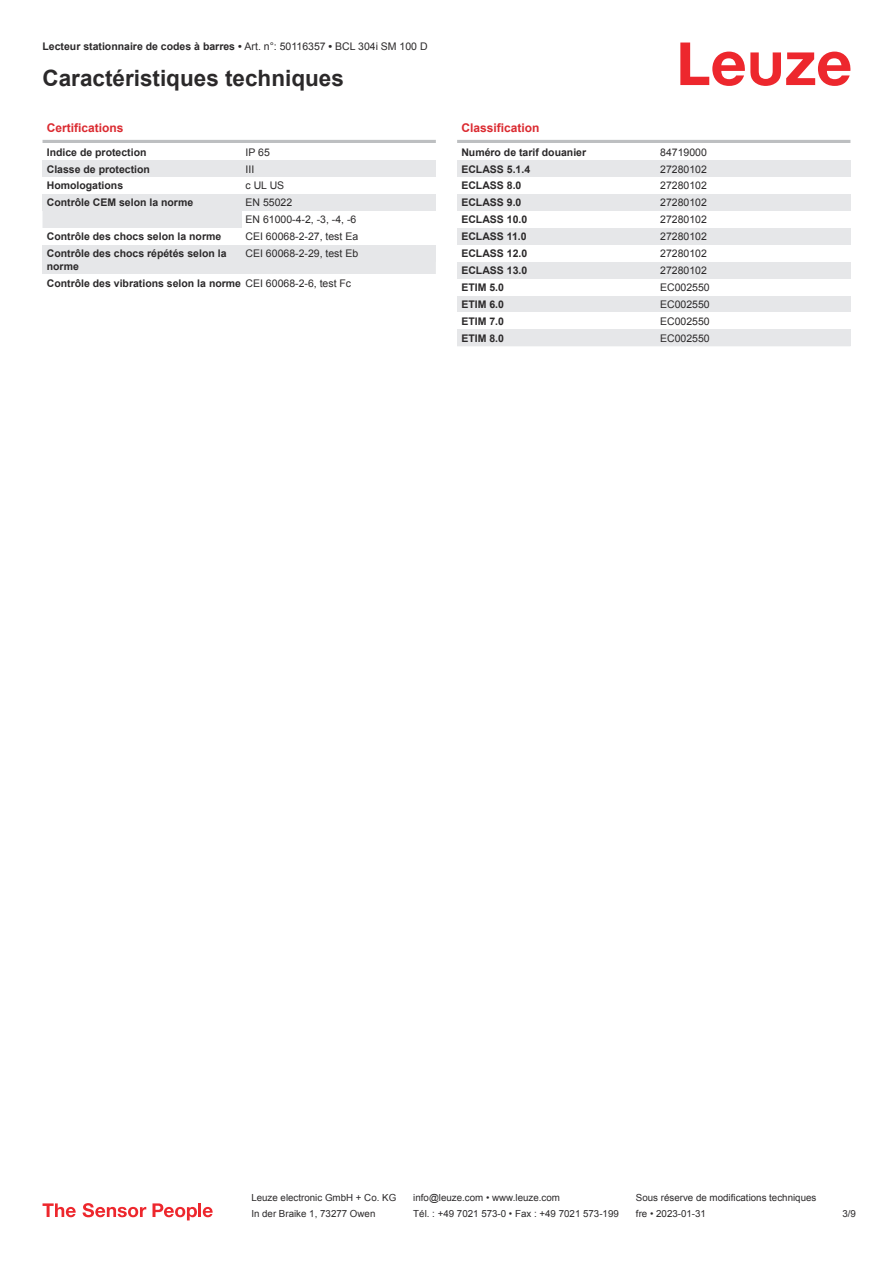
<style>
.page{position:relative;width:893px;height:1263px;background:#fff}
.page>*{position:absolute;margin:0;border:0;box-sizing:border-box;transform-origin:0 0}
.t1{font:700 22.5px "Arial";color:#2b292a}
.t2{font:700 12px "Arial";color:#db2a30}
.t3{font:700 10.5px/12.6px "Arial";color:#2b292a}
.t4{font:10.5px/17px "Arial";color:#2b292a}
.t5{font:9.75px "Arial";color:#2b292a}
.s1{font-weight:400}
</style>
<div class="page">
<svg style="left:680px;top:43px;width:170px;height:43px"></svg>
<div style="left:43px;top:211px;width:393px;height:63px;background:#e6e7e9"></div>
<hr style="left:43px;top:140px;width:393px;height:3px;background:#bdbfc1">
<div style="left:43px;top:160px;width:199px;height:17px;background:#e6e7e9"></div>
<div style="left:242px;top:160px;width:194px;height:17px;background:#e6e7e9"></div>
<div style="left:43px;top:194px;width:199px;height:17px;background:#e6e7e9"></div>
<div style="left:242px;top:194px;width:194px;height:17px;background:#e6e7e9"></div>
<div style="left:242px;top:211px;width:194px;height:17px;background:#fff"></div>
<div style="left:43px;top:228px;width:199px;height:17px;background:#fff"></div>
<div style="left:242px;top:228px;width:194px;height:17px;background:#fff"></div>
<div style="left:43px;top:245px;width:199px;height:29px;background:#e6e7e9"></div>
<div style="left:242px;top:245px;width:194px;height:17px;background:#e6e7e9"></div>
<hr style="left:457px;top:140px;width:393px;height:3px;background:#bdbfc1">
<div style="left:457px;top:160px;width:200px;height:17px;background:#e6e7e9"></div>
<div style="left:657px;top:160px;width:193px;height:17px;background:#e6e7e9"></div>
<div style="left:457px;top:194px;width:200px;height:17px;background:#e6e7e9"></div>
<div style="left:657px;top:194px;width:193px;height:17px;background:#e6e7e9"></div>
<div style="left:457px;top:228px;width:200px;height:17px;background:#e6e7e9"></div>
<div style="left:657px;top:228px;width:193px;height:17px;background:#e6e7e9"></div>
<div style="left:457px;top:262px;width:200px;height:17px;background:#e6e7e9"></div>
<div style="left:657px;top:262px;width:193px;height:17px;background:#e6e7e9"></div>
<div style="left:457px;top:296px;width:200px;height:16px;background:#e6e7e9"></div>
<div style="left:657px;top:296px;width:193px;height:16px;background:#e6e7e9"></div>
<div style="left:457px;top:329px;width:200px;height:17px;background:#e6e7e9"></div>
<div style="left:657px;top:329px;width:193px;height:17px;background:#e6e7e9"></div>
<svg style="left:43px;top:1203px;width:33px;height:14px"></svg>
<svg style="left:83px;top:1203px;width:63px;height:14px"></svg>
<svg style="left:153px;top:1203px;width:44px;height:17px"></svg>
<hr style="left:198px;top:1203px;width:3px;height:14px;background:#ed272d">
<svg style="left:203px;top:1207px;width:10px;height:10px"></svg>
<p class="t3" style="left:43px;top:41px;width:387px">Lecteur stationnaire de codes à barres • <span class="s1">Art. n°: 50116357</span> • <span class="s1">BCL 304i SM 100 D</span></p>
<h1 class="t1" style="left:43px;top:70px;width:303px">Caractéristiques techniques</h1>
<p class="t2" style="left:47px;top:123px;width:78px">Certifications</p>
<p class="t3" style="left:47px;top:147px;width:101px">Indice de protection</p>
<p class="t4" style="left:246px;top:144px;width:26px">IP 65</p>
<p class="t3" style="left:47px;top:164px;width:105px">Classe de protection</p>
<p class="t4" style="left:246px;top:161px;width:10px">III</p>
<p class="t3" style="left:47px;top:180px;width:78px">Homologations</p>
<p class="t4" style="left:246px;top:178px;width:40px">c UL US</p>
<p class="t3" style="left:47px;top:197px;width:148px">Contrôle CEM selon la norme</p>
<p class="t4" style="left:246px;top:195px;width:112px">EN 55022<br>EN 61000-4-2, -3, -4, -6</p>
<p class="t3" style="left:47px;top:231px;width:176px">Contrôle des chocs selon la norme</p>
<p class="t4" style="left:246px;top:229px;width:114px">CEI 60068-2-27, test Ea</p>
<p class="t3" style="left:47px;top:248px;width:181px">Contrôle des chocs répétés selon la norme</p>
<p class="t4" style="left:246px;top:246px;width:114px">CEI 60068-2-29, test Eb</p>
<p class="t3" style="left:47px;top:278px;width:306px">Contrôle des vibrations selon la norme <span class="s1">CEI 60068-2-6, test Fc</span></p>
<p class="t2" style="left:461px;top:123px;width:80px">Classification</p>
<p class="t3" style="left:461px;top:147px;width:126px">Numéro de tarif douanier</p>
<p class="t4" style="left:660px;top:144px;width:48px">84719000</p>
<p class="t3" style="left:461px;top:164px;width:70px">ECLASS 5.1.4</p>
<p class="t4" style="left:660px;top:161px;width:48px">27280102</p>
<p class="t3" style="left:461px;top:180px;width:62px">ECLASS 8.0</p>
<p class="t4" style="left:660px;top:178px;width:48px">27280102</p>
<p class="t3" style="left:461px;top:197px;width:62px">ECLASS 9.0</p>
<p class="t4" style="left:660px;top:195px;width:48px">27280102</p>
<p class="t3" style="left:461px;top:214px;width:67px">ECLASS 10.0</p>
<p class="t4" style="left:660px;top:212px;width:48px">27280102</p>
<p class="t3" style="left:461px;top:231px;width:67px">ECLASS 11.0</p>
<p class="t4" style="left:660px;top:229px;width:48px">27280102</p>
<p class="t3" style="left:461px;top:248px;width:67px">ECLASS 12.0</p>
<p class="t4" style="left:660px;top:246px;width:48px">27280102</p>
<p class="t3" style="left:461px;top:265px;width:67px">ECLASS 13.0</p>
<p class="t4" style="left:660px;top:263px;width:48px">27280102</p>
<p class="t3" style="left:461px;top:282px;width:44px">ETIM 5.0</p>
<p class="t4" style="left:660px;top:280px;width:51px">EC002550</p>
<p class="t3" style="left:461px;top:299px;width:44px">ETIM 6.0</p>
<p class="t4" style="left:660px;top:297px;width:51px">EC002550</p>
<p class="t3" style="left:461px;top:316px;width:44px">ETIM 7.0</p>
<p class="t4" style="left:660px;top:313px;width:51px">EC002550</p>
<p class="t3" style="left:461px;top:333px;width:44px">ETIM 8.0</p>
<p class="t4" style="left:660px;top:330px;width:51px">EC002550</p>
<p class="t5" style="left:251px;top:1194px;width:146px">Leuze electronic GmbH + Co. KG</p>
<p class="t5" style="left:413px;top:1194px;width:148px">info@leuze.com • www.leuze.com</p>
<p class="t5" style="left:636px;top:1194px;width:182px">Sous réserve de modifications techniques</p>
<p class="t5" style="left:251px;top:1210px;width:126px">In der Braike 1, 73277 Owen</p>
<p class="t5" style="left:413px;top:1210px;width:207px">Tél. : +49 7021 573-0 • Fax : +49 7021 573-199</p>
<p class="t5" style="left:636px;top:1210px;width:72px">fre • 2023-01-31</p>
<p class="t5" style="left:842px;top:1210px;width:15px">3 /9</p>
</div>
